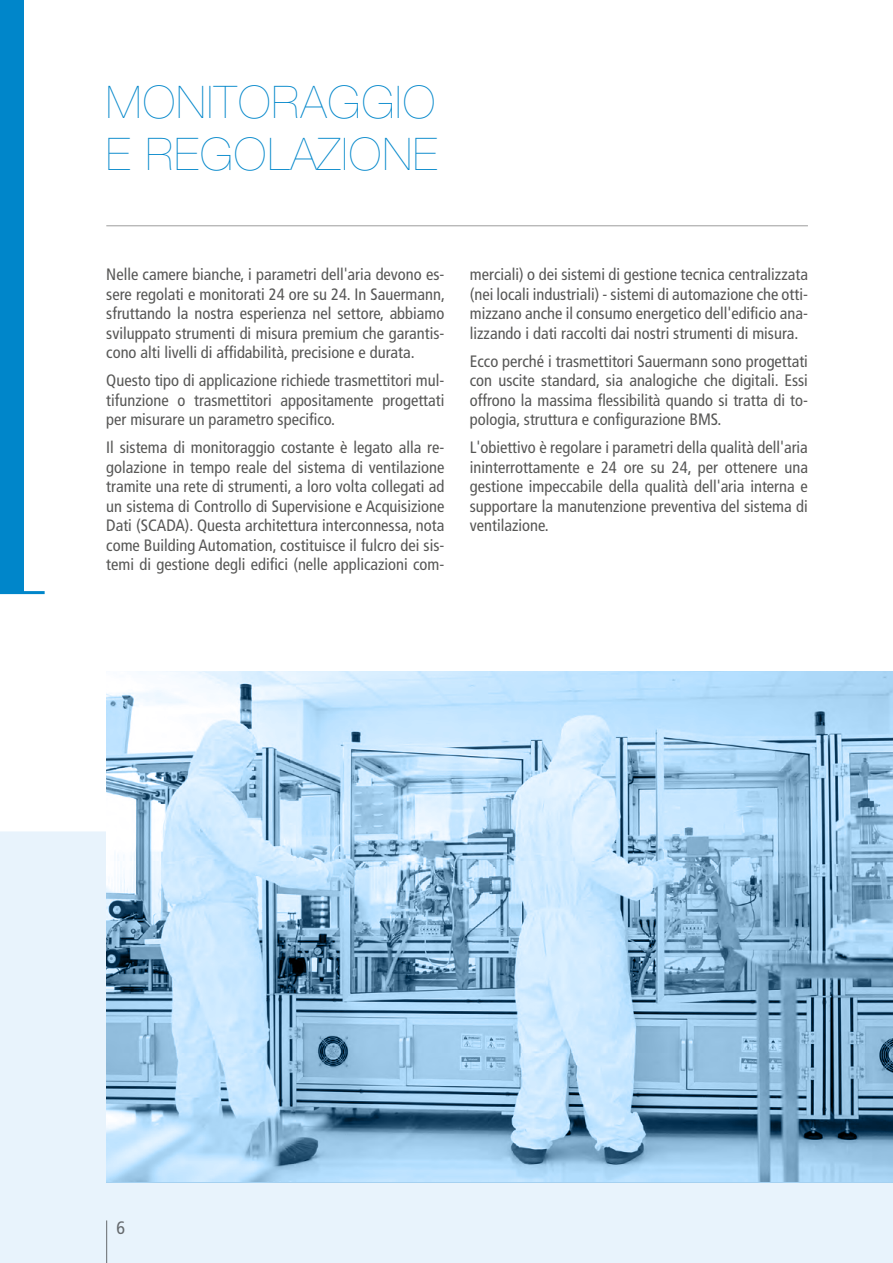
<style>
.page{position:relative;width:893px;height:1263px;background:#fff}
.page>*{position:absolute;margin:0;border:0;box-sizing:border-box;transform-origin:0 0}
.t1{font:200 45px/52.5px "Helvetica Neue LT Std";letter-spacing:.03em;color:#0086ca}
.t2{font:condensed 18px "Frutiger LT Std";color:#706f6f}
.t3{font:condensed 16.5px/19.5px "Frutiger LT Std";color:#575756;text-align:justify}
</style>
<div class="page">
<div style="left:0;top:831px;width:893px;height:432px;background:#e8f3fc"></div>
<hr style="left:106px;top:225px;width:702px;height:1px;background:#9d9d9c">
<div style="left:0;top:0;width:23px;height:593px;background:#0086ca"></div>
<hr style="left:0;top:591px;width:45px;height:3px;background:#0086ca">
<img style="left:106px;top:671px;width:787px;height:510px">
<h1 class="t1" style="left:106px;top:76px;width:333px">MONITORAGGIO<br>E REGOLAZIONE</h1>
<p class="t3" style="left:106px;top:265px;width:340px">Nelle camere bianche, i parametri dell'aria devono es&shy;sere regolati e monitorati 24 ore su 24. In Sauermann, sfruttando la nostra esperienza nel settore, abbiamo sviluppato strumenti di misura premium che garantis&shy;cono alti livelli di affidabilità, precisione e durata.</p>
<p class="t3" style="left:106px;top:371px;width:340px">Questo tipo di applicazione richiede trasmettitori mul&shy;tifunzione o trasmettitori appositamente progettati per misurare un parametro specifico.</p>
<p class="t3" style="left:106px;top:438px;width:340px">Il sistema di monitoraggio costante è legato alla re&shy;golazione in tempo reale del sistema di ventilazione tramite una rete di strumenti, a loro volta collegati ad un sistema di Controllo di Supervisione e Acquisizione Dati (SCADA). Questa architettura interconnessa, nota come Building Automation, costituisce il fulcro dei sis&shy;temi di gestione degli edifici (nelle applicazioni com-</p>
<p class="t3" style="left:470px;top:265px;width:340px">merciali) o dei sistemi di gestione tecnica centralizzata (nei locali industriali) - sistemi di automazione che otti&shy;mizzano anche il consumo energetico dell'edificio ana&shy;lizzando i dati raccolti dai nostri strumenti di misura.</p>
<p class="t3" style="left:470px;top:351px;width:340px">Ecco perché i trasmettitori Sauermann sono progettati con uscite standard, sia analogiche che digitali. Essi offrono la massima flessibilità quando si tratta di to&shy;pologia, struttura e configurazione BMS.</p>
<p class="t3" style="left:470px;top:438px;width:340px">L'obiettivo è regolare i parametri della qualità dell'aria ininterrottamente e 24 ore su 24, per ottenere una gestione impeccabile della qualità dell'aria interna e supportare la manutenzione preventiva del sistema di ventilazione.</p>
<p class="t2" style="left:117px;top:1217px;width:10px">6</p>
</div>
